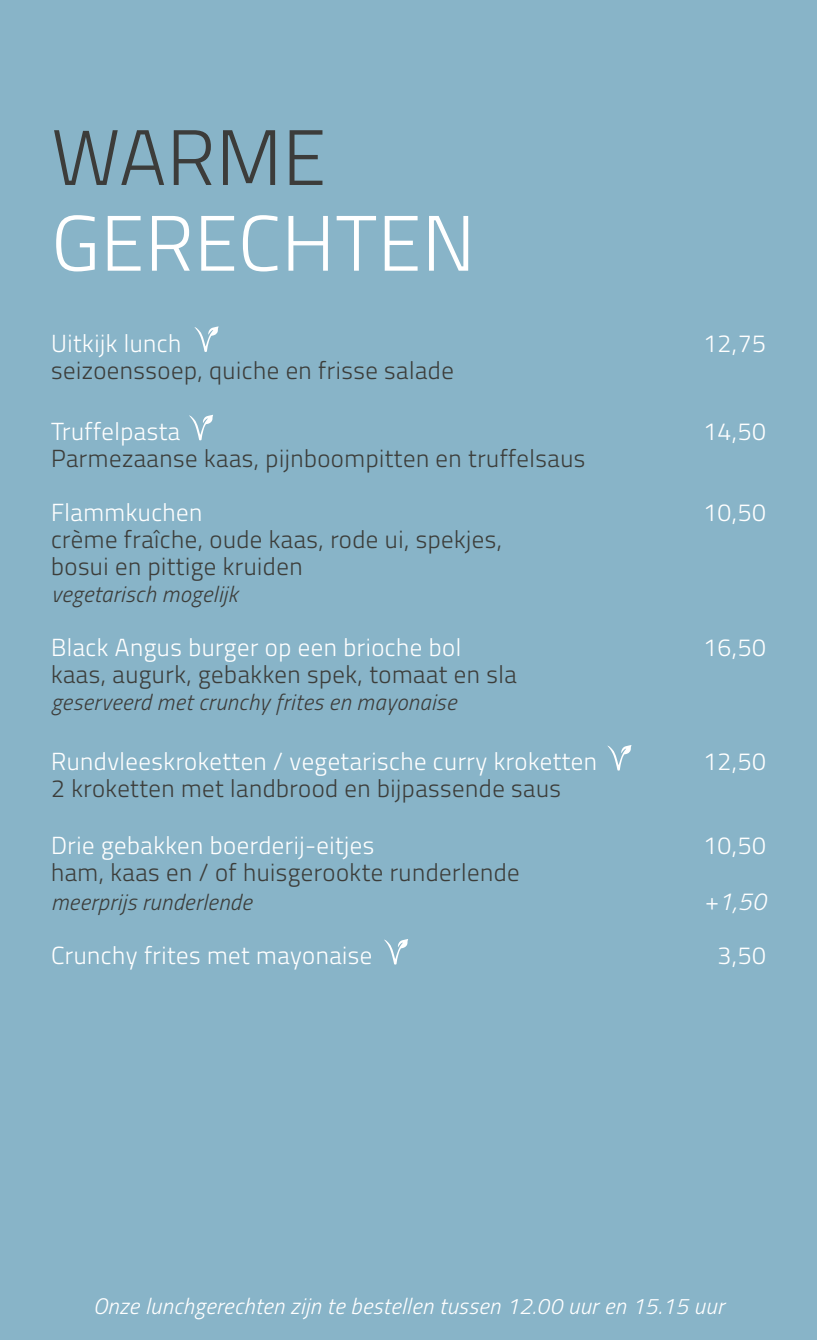
<style>
.page{position:relative;width:817px;height:1340px;background:#fff}
.page>*{position:absolute;margin:0;border:0;box-sizing:border-box;transform-origin:0 0}
.t1{font:300 78.75px "Titillium Web";letter-spacing:.01em;color:#fff}
.t2{font:300 78.75px "Titillium Web";letter-spacing:.01em;color:#3c3c3a}
.t3{font:300 24.75px/27px "Titillium Web";letter-spacing:.02em;color:#3c3d3a}
.t4{font:300 24.75px "Titillium Web";letter-spacing:.02em;color:#fff}
.t5{font:italic 300 24.75px "Titillium Web";color:#fff}
.t6{font:italic 300 22.5px "Titillium Web";letter-spacing:.02em;color:#fff}
.t7{font:italic 300 22.5px "Titillium Web";letter-spacing:.02em;color:#3c3d3a}
.t8{font:italic 300 22.5px "Titillium Web";letter-spacing:.02em;color:#3d3d3b}
</style>
<div class="page">
<div style="left:0;top:0;width:816px;height:1339px;background:#88b4c8"></div>
<svg style="left:194px;top:326px;width:24px;height:26px"></svg>
<svg style="left:189px;top:415px;width:24px;height:25px"></svg>
<svg style="left:607px;top:745px;width:24px;height:25px"></svg>
<svg style="left:384px;top:939px;width:24px;height:25px"></svg>
<h1 class="t2" style="left:51px;top:100px;width:276px">WARME</h1>
<h1 class="t1" style="left:51px;top:186px;width:425px">GERECHTEN</h1>
<p class="t4" style="left:51px;top:325px;width:132px">Uitkijk lunch</p>
<p class="t4" style="left:703px;top:325px;width:64px">12,75</p>
<p class="t3" style="left:51px;top:355px;width:404px">seizoenssoep, quiche en frisse salade</p>
<p class="t4" style="left:51px;top:413px;width:130px">Truffelpasta</p>
<p class="t4" style="left:703px;top:413px;width:64px">14,50</p>
<p class="t3" style="left:51px;top:443px;width:535px">Parmezaanse kaas, pijnboompitten en truffelsaus</p>
<p class="t4" style="left:51px;top:494px;width:153px">Flammkuchen</p>
<p class="t4" style="left:703px;top:494px;width:64px">10,50</p>
<p class="t3" style="left:51px;top:524px;width:452px">crème fraîche, oude kaas, rode ui, spekjes, bosui en pittige kruiden</p>
<p class="t7" style="left:51px;top:577px;width:188px">vegetarisch mogelijk</p>
<p class="t4" style="left:51px;top:629px;width:411px">Black Angus burger op een brioche bol</p>
<p class="t4" style="left:703px;top:629px;width:64px">16,50</p>
<p class="t3" style="left:51px;top:659px;width:467px">kaas, augurk, gebakken spek, tomaat en sla</p>
<p class="t8" style="left:51px;top:685px;width:407px">geserveerd met crunchy frites en mayonaise</p>
<p class="t4" style="left:51px;top:743px;width:547px">Rundvleeskroketten / vegetarische curry kroketten</p>
<p class="t4" style="left:703px;top:743px;width:64px">12,50</p>
<p class="t3" style="left:51px;top:774px;width:511px">2 kroketten met landbrood en bijpassende saus</p>
<p class="t4" style="left:51px;top:827px;width:325px">Drie gebakken boerderij-eitjes</p>
<p class="t4" style="left:703px;top:827px;width:64px">10,50</p>
<p class="t3" style="left:51px;top:857px;width:470px">ham, kaas en / of huisgerookte runderlende</p>
<p class="t7" style="left:51px;top:885px;width:202px">meerprijs runderlende</p>
<p class="t5" style="left:703px;top:883px;width:63px">+1,50</p>
<p class="t4" style="left:51px;top:937px;width:323px">Crunchy frites met mayonaise</p>
<p class="t4" style="left:717px;top:937px;width:50px">3,50</p>
<p class="t6" style="left:93px;top:1290px;width:632px">Onze lunchgerechten zijn te bestellen tussen 12.00 uur en 15.15 uur</p>
</div>
